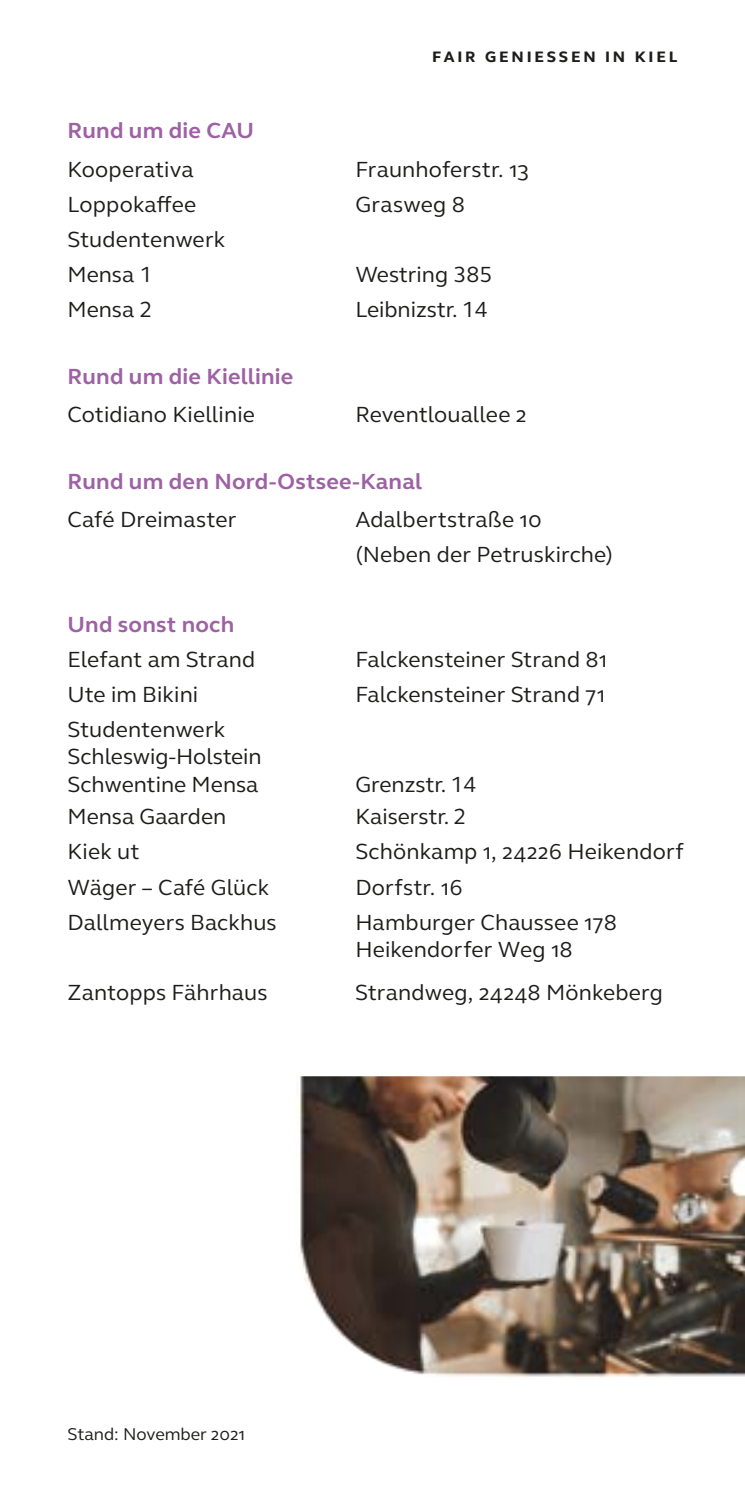
<style>
.page{position:relative;width:745px;height:1489px;background:#fff}
.page>*{position:absolute;margin:0;border:0;box-sizing:border-box;transform-origin:0 0}
.Fließtext{font:22.5px/35px "FS Elliot Pro";letter-spacing:.005em;color:#1d1d1b}
.Fließtext-2{font:700 22.5px "FS Elliot Pro";letter-spacing:.01em;color:#9e61a4}
.t1{font:700 20px "FS Elliot Pro";letter-spacing:.105em;color:#1d1d1b}
.t2{font:17.5px "FS Elliot Pro";color:#1d1d1b}
</style>
<div class="page">
<img style="left:296px;top:1076px;width:448px;height:301px">
<p class="t1" style="left:431px;top:42px;width:79px">Fair genie</p>
<p class="t1" style="left:546px;top:42px;width:112px">ssen in Kiel</p>
<p class="Fließtext-2" style="left:67px;top:115px;width:188px">Rund um die CAU</p>
<p class="Fließtext" style="left:67px;top:151px;width:128px">Kooperativa</p>
<p class="Fließtext" style="left:355px;top:151px;width:175px">Fraunhoferstr. 13</p>
<p class="Fließtext" style="left:67px;top:186px;width:130px">Loppokaffee</p>
<p class="Fließtext" style="left:355px;top:186px;width:111px">Grasweg 8</p>
<p class="Fließtext" style="left:67px;top:221px;width:159px">Studentenwerk<br>Mensa 1</p>
<p class="Fließtext" style="left:355px;top:256px;width:138px">Westring 385</p>
<p class="Fließtext" style="left:67px;top:291px;width:86px">Mensa 2</p>
<p class="Fließtext" style="left:355px;top:291px;width:134px">Leibnizstr. 14</p>
<p class="Fließtext-2" style="left:67px;top:361px;width:227px">Rund um die Kiellinie</p>
<p class="Fließtext" style="left:67px;top:396px;width:189px">Cotidiano Kiellinie</p>
<p class="Fließtext" style="left:355px;top:396px;width:173px">Reventlouallee 2</p>
<p class="Fließtext-2" style="left:67px;top:466px;width:356px">Rund um den Nord-Ostsee-Kanal</p>
<p class="Fließtext" style="left:67px;top:501px;width:170px">Café Dreimaster</p>
<p class="Fließtext" style="left:355px;top:501px;width:259px">Adalbertstraße 10 (Neben der Petruskirche)</p>
<p class="Fließtext-2" style="left:67px;top:609px;width:168px">Und sonst noch</p>
<p class="Fließtext" style="left:67px;top:641px;width:189px">Elefant am Strand</p>
<p class="Fließtext" style="left:355px;top:641px;width:253px">Falckensteiner Strand 81</p>
<p class="Fließtext" style="left:67px;top:676px;width:132px">Ute im Bikini</p>
<p class="Fließtext" style="left:355px;top:676px;width:251px">Falckensteiner Strand 71</p>
<p class="Fließtext" style="left:67px;top:711px;width:159px">Studentenwerk</p>
<p class="Fließtext" style="left:67px;top:738px;width:196px">Schleswig-Holstein</p>
<p class="Fließtext" style="left:67px;top:766px;width:192px">Schwentine Mensa</p>
<p class="Fließtext" style="left:355px;top:766px;width:122px">Grenzstr. 14</p>
<p class="Fließtext" style="left:67px;top:798px;width:160px">Mensa Gaarden</p>
<p class="Fließtext" style="left:355px;top:798px;width:112px">Kaiserstr. 2</p>
<p class="Fließtext" style="left:67px;top:833px;width:73px">Kiek ut</p>
<p class="Fließtext" style="left:355px;top:833px;width:330px">Schönkamp 1, 24226 Heikendorf</p>
<p class="Fließtext" style="left:67px;top:868px;width:203px">Wäger – Café Glück</p>
<p class="Fließtext" style="left:355px;top:868px;width:109px">Dorfstr. 16</p>
<p class="Fließtext" style="left:67px;top:903px;width:211px">Dallmeyers Backhus</p>
<p class="Fließtext" style="left:355px;top:903px;width:263px">Hamburger Chaussee 178</p>
<p class="Fließtext" style="left:355px;top:931px;width:219px">Heikendorfer Weg 18</p>
<p class="Fließtext" style="left:67px;top:973px;width:201px">Zantopps Fährhaus</p>
<p class="Fließtext" style="left:355px;top:973px;width:309px">Strandweg, 24248 Mönkeberg</p>
<p class="t2" style="left:67px;top:1422px;width:179px">Stand: November 2021</p>
</div>
